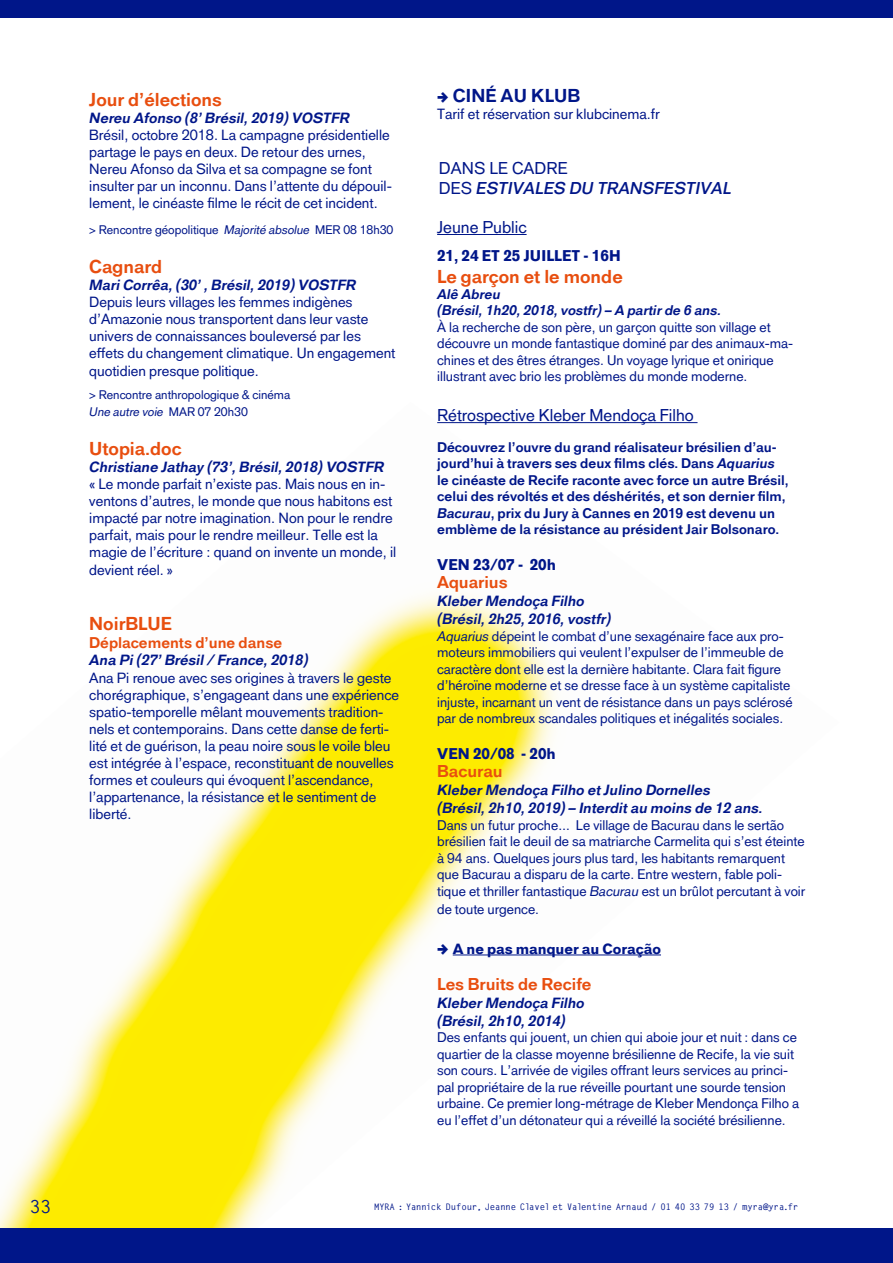
<style>
.page{position:relative;width:893px;height:1263px;background:#fff}
.page>*{position:absolute;margin:0;border:0;box-sizing:border-box;transform-origin:0 0}
.t1{font:700 18px "Classic Sans";color:#e84e0f}
.t2{font:700 18px "Classic Sans";letter-spacing:.01em;color:#001689}
.t3{font:700 18px "Lettervinc";color:#001689}
.t4{font:16.5px "Classic Sans";color:#001689}
.t5{font:italic 500 16.5px/19.8px "Classic Sans";letter-spacing:.01em;color:#001689}
.t6{font:700 16.5px "Classic Sans";color:#e84e0f}
.t7{font:900 15px "Classic Sans";color:#001689}
.t8{font:700 15px "Classic Sans";color:#e84e0f}
.t9{font:14.25px/17.1px "Classic Sans";color:#001689}
.t10{font:italic 700 14.25px/18px "Classic Sans";color:#001689}
.t11{font:900 14.25px "Classic Sans";color:#001689}
.t12{font:13.5px/16.5px "Classic Sans";color:#001689}
.t13{font:700 13.5px/16.5px "Classic Sans";color:#001689}
.t14{font:italic 700 13.5px/16.2px "Classic Sans";color:#001689}
.t15{font:12px/17.1px "Classic Sans";color:#001689}
.t16{font:700 9px "Lettervinc";letter-spacing:-.005em;color:#001689}
.s1{font-style:italic}
.s2{font-weight:400;font-style:normal}
.s3{font-weight:700;font-size:18px}
</style>
<div class="page">
<img style="left:1px;top:422px;width:838px;height:807px">
<div style="left:0;top:0;width:893px;height:17px;background:#001689"></div>
<hr style="left:437px;top:234px;width:90px;height:1px;background:#001689">
<hr style="left:437px;top:422px;width:260px;height:1px;background:#001689">
<hr style="left:453px;top:954px;width:208px;height:1px;background:#001689">
<img style="left:0;top:17px;width:1px;height:1212px">
<div style="left:0;top:1229px;width:893px;height:34px;background:#001689"></div>
<h1 class="t1" style="left:89px;top:87px;width:134px">Jour d’élections</h1>
<p class="t10" style="left:89px;top:109px;width:262px">Nereu Afonso (8’ Brésil, 2019) VOSTFR</p>
<p class="t9" style="left:89px;top:126px;width:304px">Brésil, octobre 2018. La campagne présidentielle partage le pays en deux. De retour des urnes, Nereu Afonso da Silva et sa compagne se font insulter par un inconnu. Dans l’attente du dépouil&shy;lement, le cinéaste filme le récit de cet incident.</p>
<p class="t15" style="left:89px;top:221px;width:306px">&gt; Rencontre géopolitique <span class="s1">Majorité absolue</span> MER 08 18h30</p>
<h1 class="t1" style="left:89px;top:254px;width:74px">Cagnard</h1>
<p class="t10" style="left:89px;top:276px;width:268px">Mari Corrêa, (30’ , Brésil, 2019) VOSTFR</p>
<p class="t9" style="left:89px;top:294px;width:308px">Depuis leurs villages les femmes indigènes d’Amazonie nous transportent dans leur vaste univers de connaissances bouleversé par les effets du changement climatique. Un engagement quotidien presque politique.</p>
<p class="t15" style="left:89px;top:386px;width:202px">&gt; Rencontre anthropologique &amp; cinéma<br><span class="s1">Une autre voie</span> MAR 07 20h30</p>
<h1 class="t1" style="left:89px;top:436px;width:94px">Utopia.doc</h1>
<p class="t10" style="left:89px;top:458px;width:296px">Christiane Jathay (73’, Brésil, 2018) VOSTFR</p>
<p class="t9" style="left:89px;top:475px;width:309px">« Le monde parfait n’existe pas. Mais nous en in&shy;ventons d’autres, le monde que nous habitons est impacté par notre imagination. Non pour le rendre parfait, mais pour le rendre meilleur. Telle est la magie de l’écriture : quand on invente un monde, il devient réel. »</p>
<h1 class="t1" style="left:89px;top:611px;width:84px">NoirBLUE</h1>
<p class="t8" style="left:89px;top:633px;width:194px">Déplacements d’une danse</p>
<p class="t10" style="left:89px;top:651px;width:220px">Ana Pi (27’ Brésil / France, 2018)</p>
<p class="t9" style="left:89px;top:669px;width:311px">Ana Pi renoue avec ses origines à travers le geste chorégraphique, s’engageant dans une expérience spatio-temporelle mêlant mouvements tradition&shy;nels et contemporains. Dans cette danse de ferti&shy;lité et de guérison, la peau noire sous le voile bleu est intégrée à l’espace, reconstituant de nouvelles formes et couleurs qui évoquent l’ascendance, l’appartenance, la résistance et le sentiment de liberté.</p>
<h1 class="t2" style="left:437px;top:84px;width:145px">→ CINÉ AU KLUB</h1>
<p class="t9" style="left:437px;top:106px;width:224px">Tarif et réservation sur klubcinema.fr</p>
<p class="t5" style="left:439px;top:158px;width:294px"><span class="s2">DANS LE CADRE<br>DES</span> ESTIVALES DU TRANSFESTIVAL</p>
<p class="t4" style="left:437px;top:216px;width:91px">Jeune Public</p>
<p class="t7" style="left:437px;top:246px;width:185px">21, 24 ET 25 JUILLET - 16H</p>
<h1 class="t1" style="left:437px;top:264px;width:187px">Le garçon et le monde</h1>
<p class="t14" style="left:437px;top:286px;width:286px">Alê Abreu<br>(Brésil, 1h20, 2018, vostfr) – A partir de 6 ans.</p>
<p class="t12" style="left:437px;top:319px;width:358px">À la recherche de son père, un garçon quitte son village et découvre un monde fantastique dominé par des animaux-ma&shy;chines et des êtres étranges. Un voyage lyrique et onirique illustrant avec brio les problèmes du monde moderne.</p>
<p class="t4" style="left:437px;top:404px;width:258px">Rétrospective Kleber Mendoça Filho</p>
<p class="t13" style="left:437px;top:439px;width:353px">Découvrez l’ouvre du grand réalisateur brésilien d’au&shy;jourd’hui à travers ses deux films clés. Dans <span class="s1">Aquarius </span>le cinéaste de Recife raconte avec force un autre Brésil, celui des révoltés et des déshérités, et son dernier film, <span class="s1">Bacurau</span>, prix du Jury à Cannes en 2019 est devenu un emblème de la résistance au président Jair Bolsonaro.</p>
<p class="t7" style="left:437px;top:555px;width:120px">VEN 23/07 - 20h</p>
<p class="t6" style="left:437px;top:571px;width:72px">Aquarius</p>
<p class="t10" style="left:437px;top:592px;width:175px">Kleber Mendoça Filho (Brésil, 2h25, 2016, vostfr)</p>
<p class="t12" style="left:437px;top:628px;width:357px"><span class="s1">Aquarius</span> dépeint le combat d’une sexagénaire face aux pro&shy;moteurs immobiliers qui veulent l’expulser de l’immeuble de caractère dont elle est la dernière habitante. Clara fait figure d’héroïne moderne et se dresse face à un système capitaliste injuste, incarnant un vent de résistance dans un pays sclérosé par de nombreux scandales politiques et inégalités sociales.</p>
<p class="t7" style="left:437px;top:744px;width:120px">VEN 20/08 - 20h</p>
<p class="t6" style="left:437px;top:760px;width:67px">Bacurau</p>
<p class="t10" style="left:437px;top:781px;width:327px">Kleber Mendoça Filho et Julino Dornelles<br>(Brésil, 2h10, 2019) – Interdit au moins de 12 ans.</p>
<p class="t12" style="left:437px;top:817px;width:370px">Dans un futur proche… Le village de Bacurau dans le sertão brésilien fait le deuil de sa matriarche Carmelita qui s’est éteinte à 94 ans. Quelques jours plus tard, les habitants remarquent que Bacurau a disparu de la carte. Entre western, fable poli&shy;tique et thriller fantastique <span class="s1">Bacurau</span> est un brûlot percutant à voir</p>
<p class="t12" style="left:437px;top:901px;width:103px">de toute urgence.</p>
<p class="t11" style="left:437px;top:938px;width:225px"><span class="s3">→</span> A ne pas manquer au Coração</p>
<p class="t6" style="left:437px;top:972px;width:156px">Les Bruits de Recife</p>
<p class="t10" style="left:437px;top:994px;width:149px">Kleber Mendoça Filho (Brésil, 2h10, 2014)</p>
<p class="t12" style="left:437px;top:1029px;width:364px">Des enfants qui jouent, un chien qui aboie jour et nuit : dans ce quartier de la classe moyenne brésilienne de Recife, la vie suit son cours. L’arrivée de vigiles offrant leurs services au princi&shy;pal propriétaire de la rue réveille pourtant une sourde tension urbaine. Ce premier long-métrage de Kleber Mendonça Filho a eu l’effet d’un détonateur qui a réveillé la société brésilienne.</p>
<h1 class="t3" style="left:30px;top:1194px;width:23px">33</h1>
<p class="t16" style="left:374px;top:1201px;width:426px">MYRA : Yannick Dufour, Jeanne Clavel et Valentine Arnaud / 01 40 33 79 13 / myra@yra.fr</p>
</div>
